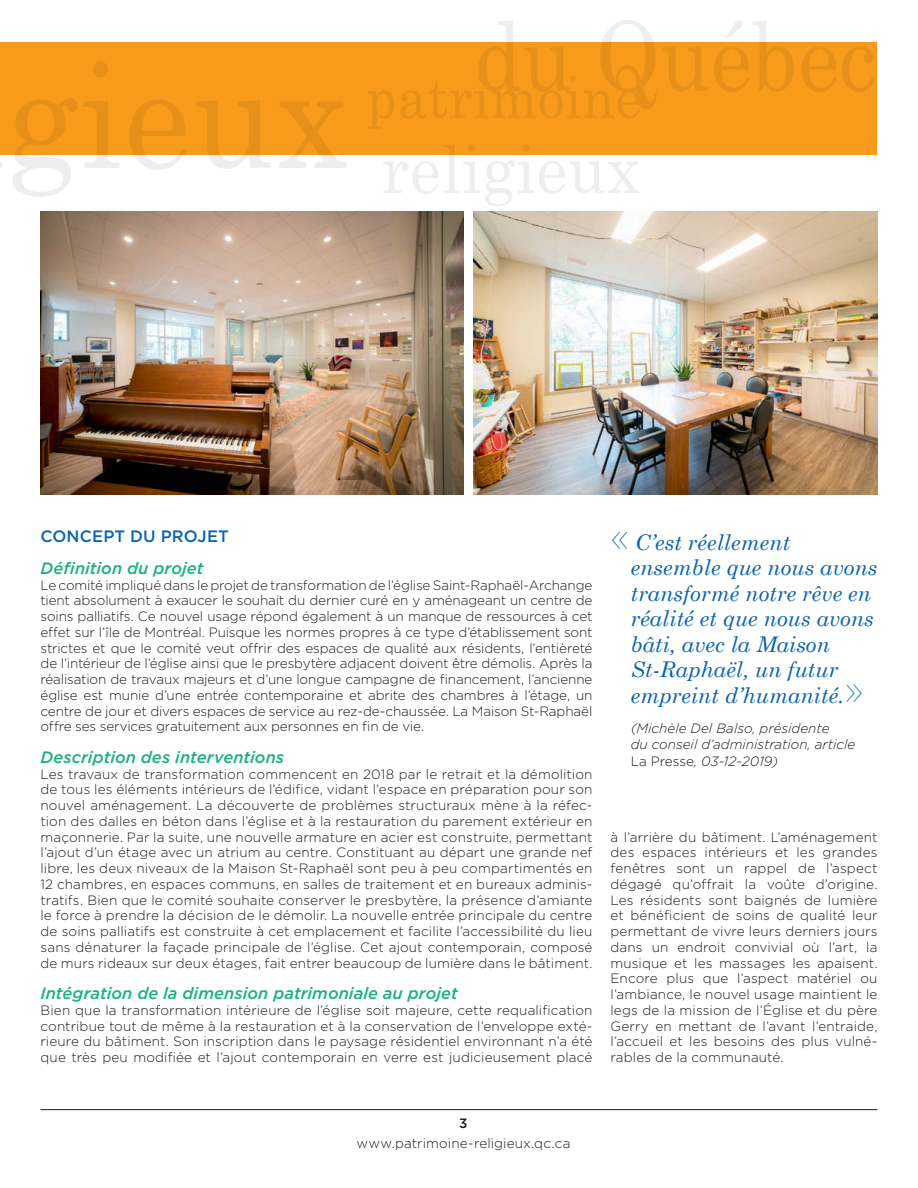
<style>
.page{position:relative;width:918px;height:1188px;background:#fff}
.page>*{position:absolute;margin:0;border:0;box-sizing:border-box;transform-origin:0 0}
._02_Citation{font:italic 21.6px/25.5px "Century Schoolbook";color:#0c64af}
._04_2e_Soustitre{font:italic 500 16.5px "Gotham";color:#1bb27b}
._04_Intertitre{font:500 16.5px "Gotham";letter-spacing:.01em;color:#0c64af}
._03_Txt_Base{font:300 13.5px/15.8px "Gotham";letter-spacing:.01em;color:#1d1d1b;text-align:justify}
._02_Citation_Source{font:italic 300 13.5px/16.5px "Gotham";color:#1d1d1b}
.t1{font:500 13.5px "Gotham";color:#1d1d1b}
.s1{font-family:"Gotham";font-weight:100;font-style:normal;font-size:42px}
.s2{font-style:normal}
</style>
<div class="page">
<div style="left:0;top:42px;width:878px;height:113px;background:#f89b1d"></div>
<svg style="left:13px;top:61px;width:106px;height:136px"></svg>
<svg style="left:129px;top:100px;width:57px;height:70px"></svg>
<svg style="left:196px;top:100px;width:75px;height:69px"></svg>
<svg style="left:279px;top:102px;width:67px;height:66px"></svg>
<svg style="left:368px;top:91px;width:26px;height:38px"></svg>
<svg style="left:383px;top:144px;width:256px;height:62px"></svg>
<svg style="left:400px;top:20px;width:308px;height:98px"></svg>
<svg style="left:714px;top:20px;width:80px;height:72px"></svg>
<svg style="left:802px;top:46px;width:72px;height:46px"></svg>
<hr style="left:40px;top:1109px;width:838px;height:1px;background:#1d1d1b">
<img style="left:473px;top:212px;width:405px;height:283px">
<img style="left:40px;top:212px;width:424px;height:283px">
<p class="_04_Intertitre" style="left:40px;top:527px;width:190px">CONCEPT DU PROJET</p>
<p class="_04_2e_Soustitre" style="left:40px;top:559px;width:164px">Définition du projet</p>
<p class="_03_Txt_Base" style="left:40px;top:577px;width:554px">Le comité impliqué dans le projet de transformation de l’église Saint-Raphaël-Archange tient absolument à exaucer le souhait du dernier curé en y aménageant un centre de soins palliatifs. Ce nouvel usage répond également à un manque de ressources à cet effet sur l’île de Montréal. Puisque les normes propres à ce type d’établissement sont strictes et que le comité veut offrir des espaces de qualité aux résidents, l’entièreté de l’intérieur de l’église ainsi que le presbytère adjacent doivent être démolis. Après la réalisation de travaux majeurs et d’une longue campagne de financement, l’ancienne église est munie d’une entrée contemporaine et abrite des chambres à l’étage, un centre de jour et divers espaces de service au rez-de-chaussée. La Maison St-Raphaël offre ses services gratuitement aux personnes en fin de vie.</p>
<p class="_04_2e_Soustitre" style="left:40px;top:748px;width:245px">Description des interventions</p>
<p class="_03_Txt_Base" style="left:40px;top:766px;width:554px">Les travaux de transformation commencent en 2018 par le retrait et la démolition de tous les éléments intérieurs de l’édifice, vidant l’espace en préparation pour son nouvel aménagement. La découverte de problèmes structuraux mène à la réfec&shy;tion des dalles en béton dans l’église et à la restauration du parement extérieur en maçonnerie. Par la suite, une nouvelle armature en acier est construite, permettant l’ajout d’un étage avec un atrium au centre. Constituant au départ une grande nef libre, les deux niveaux de la Maison St-Raphaël sont peu à peu compartimentés en 12 chambres, en espaces communs, en salles de traitement et en bureaux adminis&shy;tratifs. Bien que le comité souhaite conserver le presbytère, la présence d’amiante le force à prendre la décision de le démolir. La nouvelle entrée principale du centre de soins palliatifs est construite à cet emplacement et facilite l’accessibilité du lieu sans dénaturer la façade principale de l’église. Cet ajout contemporain, composé de murs rideaux sur deux étages, fait entrer beaucoup de lumière dans le bâtiment.</p>
<p class="_04_2e_Soustitre" style="left:40px;top:984px;width:419px">Intégration de la dimension patrimoniale au projet</p>
<p class="_03_Txt_Base" style="left:40px;top:1002px;width:554px">Bien que la transformation intérieure de l’église soit majeure, cette requalification contribue tout de même à la restauration et à la conservation de l’enveloppe exté&shy;rieure du bâtiment. Son inscription dans le paysage résidentiel environnant n’a été que très peu modifiée et l’ajout contemporain en verre est judicieusement placé</p>
<p class="_02_Citation" style="left:631px;top:529px;width:248px;text-indent:-20px"><span class="s1">«</span> C’est réellement ensemble que nous avons transformé notre rêve en réalité et que nous avons bâti, avec la Maison<br>St-Raphaël, un futur empreint d’humanité.<span class="s1">»</span></p>
<p class="_02_Citation_Source" style="left:631px;top:720px;width:226px">(Michèle Del Balso, présidente<br>du conseil d’administration, article<br><span class="s2">La Presse</span>, 03-12-2019)</p>
<p class="_03_Txt_Base" style="left:610px;top:829px;width:269px">à l’arrière du bâtiment. L’aménagement des espaces intérieurs et les grandes fenêtres sont un rappel de l’aspect dégagé qu’offrait la voûte d’origine.<br>Les résidents sont baignés de lumière et bénéficient de soins de qualité leur permettant de vivre leurs derniers jours dans un endroit convivial où l’art, la musique et les massages les apaisent.<br>Encore plus que l’aspect matériel ou l’ambiance, le nouvel usage maintient le legs de la mission de l’Église et du père Gerry en mettant de l’avant l’entraide, l’accueil et les besoins des plus vulné&shy;rables de la communauté.</p>
<p class="t1" style="left:459px;top:1116px;width:10px">3</p>
<p class="_03_Txt_Base" style="left:357px;top:1135px;width:215px">www.patrimoine-religieux.qc.ca</p>
</div>
